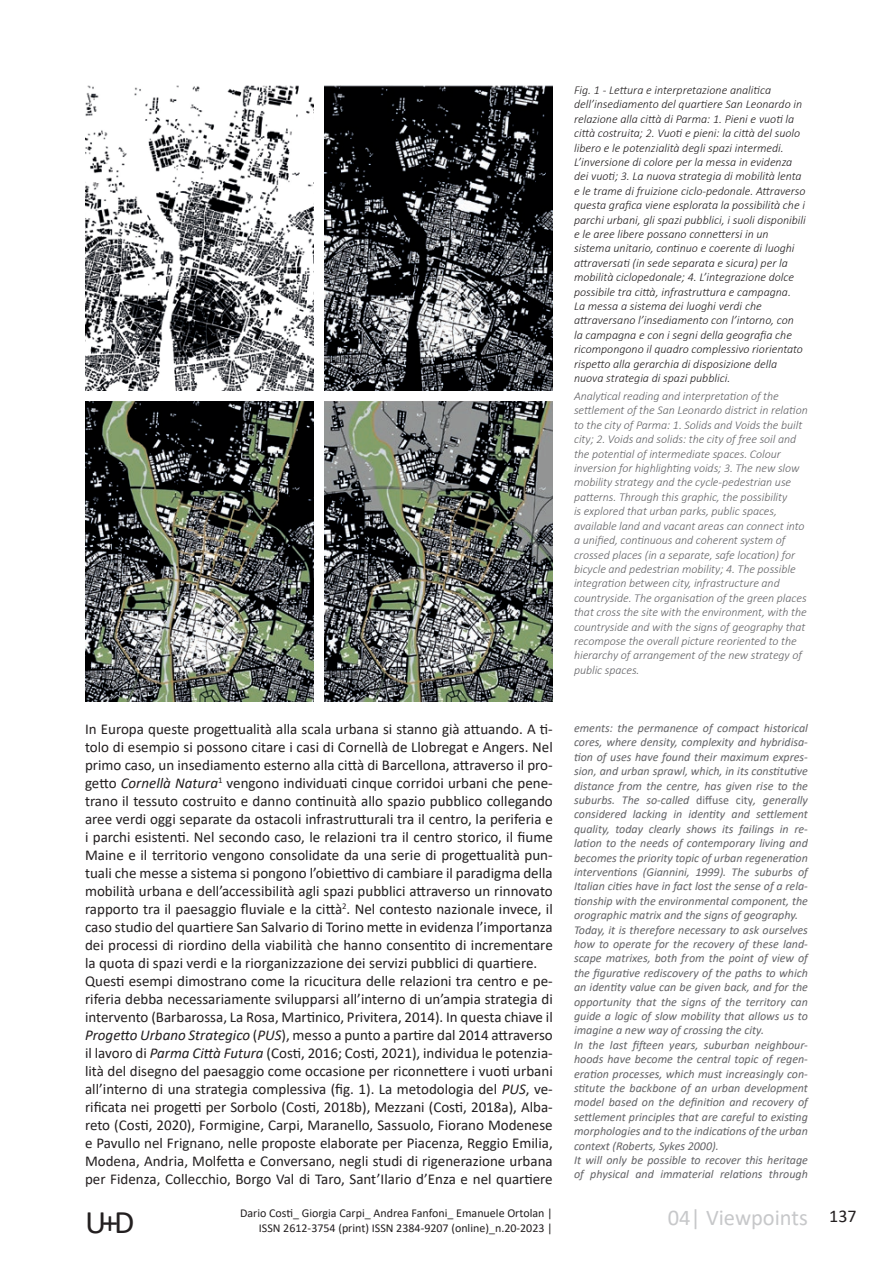
<style>
.page{position:relative;width:893px;height:1263px;background:#fff}
.page>*{position:absolute;margin:0;border:0;box-sizing:border-box;transform-origin:0 0}
.t1{font:33px "Calibri";color:#231f20}
.t2{font:22.5px "Calibri";color:#c7c8ca}
.t3{font:18px "Calibri";color:#231f20}
.t4{font:15px/18px "Calibri";color:#231f20}
.t5{font:italic 12px/14.4px "Calibri";color:#636366}
.t6{font:italic 300 12px/14.4px "Calibri";color:#231f20}
.t7{font:italic 300 12px/14.4px "Calibri";letter-spacing:-.005em;color:#636366}
.t8{font:12px "Calibri";color:#231f20}
.s1{font-style:italic}
.s2{font-style:normal}
</style>
<div class="page">
<img style="left:85px;top:85px;width:229px;height:305px">
<img style="left:85px;top:401px;width:229px;height:301px">
<img style="left:324px;top:85px;width:229px;height:305px">
<img style="left:324px;top:401px;width:229px;height:301px">
<p class="t6" style="left:574px;top:83px;width:233px">Fig. 1 - Lettura e interpretazione analitica dell’insediamento del quartiere San Leonardo in relazione alla città di Parma: 1. Pieni e vuoti la città costruita; 2. Vuoti e pieni: la città del suolo libero e le potenzialità degli spazi intermedi.<br>L’inversione di colore per la messa in evidenza dei vuoti; 3. La nuova strategia di mobilità lenta e le trame di fruizione ciclo-pedonale. Attraverso questa grafica viene esplorata la possibilità che i parchi urbani, gli spazi pubblici, i suoli disponibili e le aree libere possano connettersi in un sistema unitario, continuo e coerente di luoghi attraversati (in sede separata e sicura) per la mobilità ciclopedonale; 4. L’integrazione dolce possibile tra città, infrastruttura e campagna.<br>La messa a sistema dei luoghi verdi che attraversano l’insediamento con l’intorno, con<br>la campagna e con i segni della geografia che ricompongono il quadro complessivo riorientato rispetto alla gerarchia di disposizione della nuova strategia di spazi pubblici.</p>
<p class="t7" style="left:574px;top:389px;width:235px">Analytical reading and interpretation of the settlement of the San Leonardo district in relation to the city of Parma: 1. Solids and Voids the built city; 2. Voids and solids: the city of free soil and the potential of intermediate spaces. Colour inversion for highlighting voids; 3. The new slow mobility strategy and the cycle-pedestrian use patterns. Through this graphic, the possibility<br>is explored that urban parks, public spaces, available land and vacant areas can connect into a unified, continuous and coherent system of crossed places (in a separate, safe location) for bicycle and pedestrian mobility; 4. The possible integration between city, infrastructure and countryside. The organisation of the green places that cross the site with the environment, with the countryside and with the signs of geography that recompose the overall picture reoriented to the hierarchy of arrangement of the new strategy of public spaces.</p>
<p class="t4" style="left:85px;top:720px;width:469px">In Europa queste progettualità alla scala urbana si stanno già attuando. A ti&shy;tolo di esempio si possono citare i casi di Cornellà de Llobregat e Angers. Nel primo caso, un insediamento esterno alla città di Barcellona, attraverso il pro&shy;getto <span class="s1">Cornellà Natura</span><sup>1</sup> vengono individuati cinque corridoi urbani che pene&shy;trano il tessuto costruito e danno continuità allo spazio pubblico collegando aree verdi oggi separate da ostacoli infrastrutturali tra il centro, la periferia e i parchi esistenti. Nel secondo caso, le relazioni tra il centro storico, il fiume Maine e il territorio vengono consolidate da una serie di progettualità pun&shy;tuali che messe a sistema si pongono l’obiettivo di cambiare il paradigma della mobilità urbana e dell’accessibilità agli spazi pubblici attraverso un rinnovato rapporto tra il paesaggio fluviale e la città<sup>2</sup>. Nel contesto nazionale invece, il caso studio del quartiere San Salvario di Torino mette in evidenza l’importanza dei processi di riordino della viabilità che hanno consentito di incrementare la quota di spazi verdi e la riorganizzazione dei servizi pubblici di quartiere.<br>Questi esempi dimostrano come la ricucitura delle relazioni tra centro e pe&shy;riferia debba necessariamente svilupparsi all’interno di un’ampia strategia di intervento (Barbarossa, La Rosa, Martinico, Privitera, 2014). In questa chiave il <span class="s1">Progetto Urbano Strategico</span> (<span class="s1">PUS</span>), messo a punto a partire dal 2014 attraverso il lavoro di <span class="s1">Parma Città Futura</span> (Costi, 2016; Costi, 2021), individua le potenzia&shy;lità del disegno del paesaggio come occasione per riconnettere i vuoti urbani all’interno di una strategia complessiva (fig. 1). La metodologia del <span class="s1">PUS</span>, ve&shy;rificata nei progetti per Sorbolo (Costi, 2018b), Mezzani (Costi, 2018a), Alba&shy;reto (Costi, 2020), Formigine, Carpi, Maranello, Sassuolo, Fiorano Modenese e Pavullo nel Frignano, nelle proposte elaborate per Piacenza, Reggio Emilia, Modena, Andria, Molfetta e Conversano, negli studi di rigenerazione urbana per Fidenza, Collecchio, Borgo Val di Taro, Sant’Ilario d’Enza e nel quartiere</p>
<p class="t5" style="left:574px;top:720px;width:235px">ements: the permanence of compact historical cores, where density, complexity and hybridisa&shy;tion of uses have found their maximum expres&shy;sion, and urban sprawl, which, in its constitutive distance from the centre, has given rise to the suburbs. The so-called <span class="s2">diffuse city</span>, generally considered lacking in identity and settlement quality, today clearly shows its failings in re&shy;lation to the needs of contemporary living and becomes the priority topic of urban regeneration interventions (Giannini, 1999). The suburbs of Italian cities have in fact lost the sense of a rela&shy;tionship with the environmental component, the orographic matrix and the signs of geography.<br>Today, it is therefore necessary to ask ourselves how to operate for the recovery of these land&shy;scape matrixes, both from the point of view of the figurative rediscovery of the paths to which an identity value can be given back, and for the opportunity that the signs of the territory can guide a logic of slow mobility that allows us to imagine a new way of crossing the city.<br>In the last fifteen years, suburban neighbour&shy;hoods have become the central topic of regen&shy;eration processes, which must increasingly con&shy;stitute the backbone of an urban development model based on the definition and recovery of settlement principles that are careful to existing morphologies and to the indications of the urban context (Roberts, Sykes 2000).<br>It will only be possible to recover this heritage of physical and immaterial relations through</p>
<p class="t8" style="left:240px;top:1205px;width:314px">Dario Costi_ Giorgia Carpi_ Andrea Fanfoni_ Emanuele Ortolan |</p>
<p class="t3" style="left:829px;top:1203px;width:29px">137</p>
<h2 class="t2" style="left:668px;top:1202px;width:142px">04| Viewpoints</h2>
<h1 class="t1" style="left:85px;top:1199px;width:51px">U+D</h1>
<p class="t8" style="left:259px;top:1219px;width:295px">ISSN 2612-3754 (print) ISSN 2384-9207 (online)_n.20-2023 |</p>
</div>
